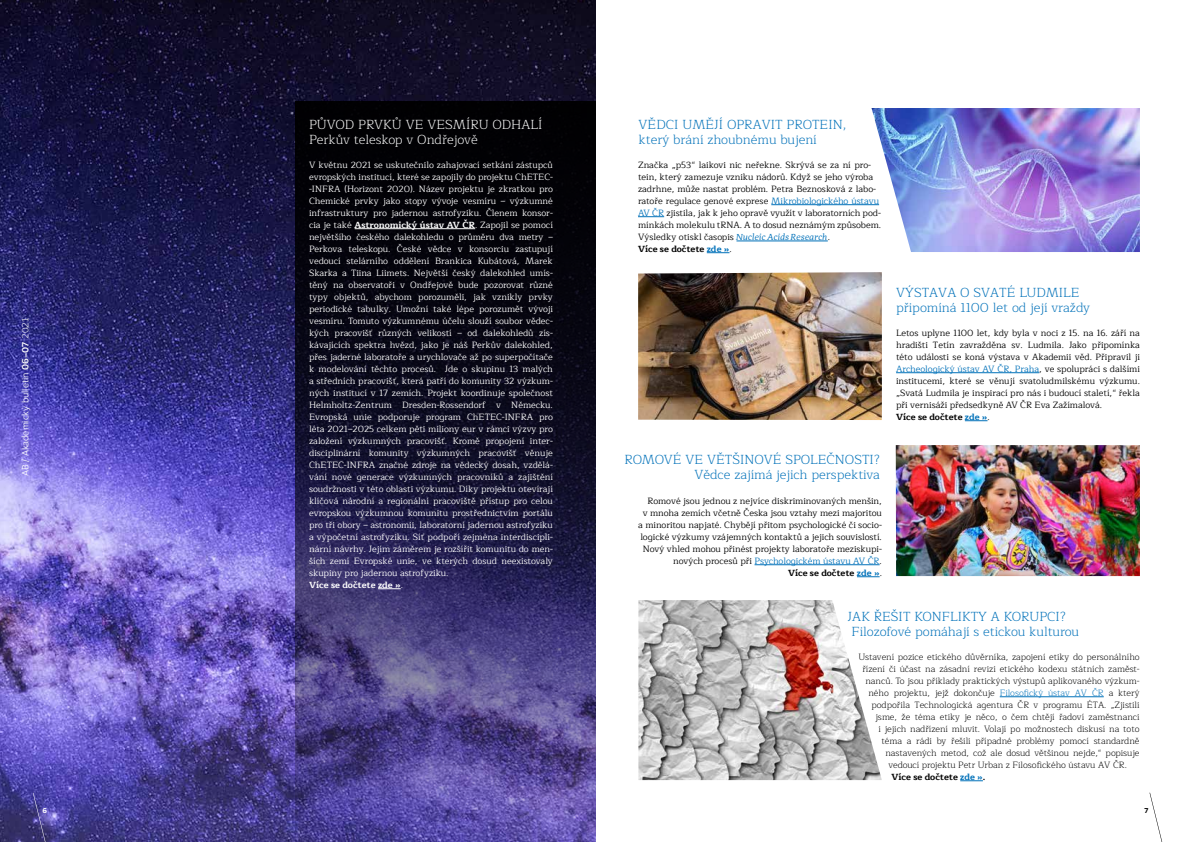
<style>
.page{position:relative;width:1191px;height:842px;background:#fff}
.page>*{position:absolute;margin:0;border:0;box-sizing:border-box;transform-origin:0 0}
.t1{font:300 13px/15px "Maitree";color:#0071b9}
.t2{font:300 13px/15px "Maitree";color:#fff}
.t3{font:9px/12px "Maitree";color:#fff}
.t4{font:9px/12px "Maitree";color:#000}
.t5{font:300 9px "Maitree";color:#000}
.t6{font:300 9px "Motiva Sans";color:#fff}
.t7{font:700 9px "Maitree";color:#000}
.t8{font:700 7px "Motiva Sans";color:#000}
.t9{font:700 7px "Motiva Sans";color:#fff}
.s1{font-weight:500}
.s2{font-weight:100}
.s3{font-weight:700}
.s4{color:#0071b9}
.s5{font-family:"Adagio Serif";font-style:italic;color:#0071b9}
.s6{font-weight:700;color:#0071b9}
</style>
<div class="page">
<svg style="left:1149px;top:793px;width:14px;height:49px"></svg>
<img style="left:0;top:0;width:595px;height:842px">
<svg style="left:295px;top:101px;width:300px;height:741px;background:#252045"></svg>
<svg style="left:33px;top:793px;width:15px;height:49px"></svg>
<hr style="left:355px;top:228px;width:120px;height:1px;background:#fff">
<svg style="left:378px;top:588px;width:23px;height:1px"></svg>
<img style="left:871px;top:108px;width:269px;height:144px">
<img style="left:638px;top:272px;width:244px;height:148px">
<hr style="left:771px;top:204px;width:108px;height:1px;background:#0071b9">
<svg style="left:638px;top:216px;width:26px;height:1px"></svg>
<hr style="left:736px;top:241px;width:92px;height:1px;background:#0071b9">
<svg style="left:707px;top:252px;width:22px;height:1px"></svg>
<hr style="left:896px;top:372px;width:143px;height:1px;background:#0071b9">
<svg style="left:965px;top:420px;width:22px;height:1px"></svg>
<img style="left:895px;top:445px;width:245px;height:131px">
<img style="left:638px;top:600px;width:244px;height:180px">
<hr style="left:754px;top:564px;width:125px;height:1px;background:#0071b9">
<svg style="left:857px;top:576px;width:22px;height:1px"></svg>
<hr style="left:999px;top:696px;width:104px;height:1px;background:#0071b9">
<svg style="left:960px;top:780px;width:23px;height:1px"></svg>
<p class="t6" style="left:19px;top:476px;width:161px;rotate:-90deg">AB / Akademický bulletin <span class="s1">06–07</span> <span class="s2">2021</span></p>
<p class="t9" style="left:42px;top:806px;width:6px">6</p>
<h1 class="t2" style="left:309px;top:117px;width:235px">PŮVOD PRVKŮ VE VESMÍRU ODHALÍ<br>Perkův teleskop v Ondřejově</h1>
<h1 class="t1" style="left:638px;top:117px;width:209px">VĚDCI UMĚJÍ OPRAVIT PROTEIN, který brání zhoubnému bujení</h1>
<p class="t3" style="left:309px;top:159px;width:245px">V květnu 2021 se uskutečnilo zahajovací setkání zástupců evropských institucí, které se zapojily do projektu ChETEC--INFRA (Horizont 2020). Název projektu je zkratkou pro Chemické prvky jako stopy vývoje vesmíru – výzkumné infrastruktury pro jadernou astrofyziku. Členem konsor&shy;cia je také <span class="s3">Astronomický ústav AV ČR</span>. Zapojil se pomocí největšího českého dalekohledu o průměru dva metry – Perkova teleskopu. České vědce v konsorciu zastupují vedoucí stelárního oddělení Brankica Kubátová, Marek Skarka a Tiina Liimets. Největší český dalekohled umís&shy;těný na observatoři v Ondřejově bude pozorovat různé typy objektů, abychom porozuměli, jak vznikly prvky periodické tabulky. Umožní také lépe porozumět vývoji vesmíru. Tomuto výzkumnému účelu slouží soubor vědec&shy;kých pracovišť různých velikostí – od dalekohledů zís&shy;kávajících spektra hvězd, jako je náš Perkův dalekohled, přes jaderné laboratoře a urychlovače až po superpočítače k modelování těchto procesů. Jde o skupinu 13 malých a středních pracovišť, která patří do komunity 32 výzkum&shy;ných institucí v 17 zemích. Projekt koordinuje společnost Helmholtz-Zentrum Dresden-Rossendorf v Německu.<br>Evropská unie podporuje program ChETEC-INFRA pro léta 2021–2025 celkem pěti miliony eur v rámci výzvy pro založení výzkumných pracovišť. Kromě propojení inter&shy;disciplinární komunity výzkumných pracovišť věnuje ChETEC-INFRA značné zdroje na vědecký dosah, vzdělá&shy;vání nové generace výzkumných pracovníků a zajištění soudržnosti v této oblasti výzkumu. Díky projektu otevírají klíčová národní a regionální pracoviště přístup pro celou evropskou výzkumnou komunitu prostřednictvím portálu pro tři obory – astronomii, laboratorní jadernou astrofyziku a výpočetní astrofyziku. Síť podpoří zejména interdiscipli&shy;nární návrhy. Jejím záměrem je rozšířit komunitu do men&shy;ších zemí Evropské unie, ve kterých dosud neexistovaly skupiny pro jadernou astrofyziku.<br><span class="s3">Více se dočtete zde »</span>.</p>
<p class="t4" style="left:638px;top:159px;width:245px">Značka „p53“ laikovi nic neřekne. Skrývá se za ní pro&shy;tein, který zamezuje vzniku nádorů. Když se jeho výroba zadrhne, může nastat problém. Petra Beznosková z labo&shy;ratoře regulace genové exprese <span class="s4">Mikrobiologického ústavu AV ČR</span> zjistila, jak k jeho opravě využít v laboratorních pod&shy;mínkách molekulu tRNA. A to dosud neznámým způsobem.<br>Výsledky otiskl časopis <span class="s5">Nucleic Acids Research</span>.<br><span class="s3">Více se dočtete</span> <span class="s6">zde »</span>.</p>
<h1 class="t1" style="left:624px;top:453px;width:257px;text-align:right">ROMOVÉ VE VĚTŠINOVÉ SPOLEČNOSTI?<br>Vědce zajímá jejich perspektiva</h1>
<p class="t4" style="left:638px;top:495px;width:245px;text-align:right">Romové jsou jednou z nejvíce diskriminovaných menšin,<br>v mnoha zemích včetně Česka jsou vztahy mezi majoritou a minoritou napjaté. Chybějí přitom psychologické či socio&shy;logické výzkumy vzájemných kontaktů a jejich souvislostí.<br>Nový vhled mohou přinést projekty laboratoře meziskupi&shy;nových procesů při <span class="s4">Psychologickém ústavu AV ČR</span>.<br><span class="s3">Více se dočtete</span> <span class="s6">zde »</span>.</p>
<h1 class="t1" style="left:896px;top:285px;width:196px">VÝSTAVA O SVATÉ LUDMILE připomíná 1100 let od její vraždy</h1>
<p class="t4" style="left:896px;top:327px;width:245px">Letos uplyne 1100 let, kdy byla v noci z 15. na 16. září na hradišti Tetín zavražděna sv. Ludmila. Jako připomínka této události se koná výstava v Akademii věd. Připravil ji <span class="s4">Archeologický ústav AV ČR, Praha</span>, ve spolupráci s dalšími institucemi, které se věnují svatoludmilskému výzkumu. „Svatá Ludmila je inspirací pro nás i budoucí staletí,“ řekla při vernisáži předsedkyně AV ČR Eva Zažímalová.<br><span class="s3">Více se dočtete</span> <span class="s6">zde »</span>.</p>
<h1 class="t1" style="left:851px;top:609px;width:229px;text-indent:-4px">JAK ŘEŠIT KONFLIKTY A KORUPCI?<br>Filozofové pomáhají s etickou kulturou</h1>
<p class="t5" style="left:858px;top:650px;width:283px">Ustavení pozice etického důvěrníka, zapojení etiky do personálního</p>
<p class="t5" style="left:862px;top:662px;width:279px">řízení či účast na zásadní revizi etického kodexu státních zaměst-</p>
<p class="t5" style="left:865px;top:674px;width:276px">nanců. To jsou příklady praktických výstupů aplikovaného výzkum-</p>
<p class="t5" style="left:868px;top:686px;width:272px">ného projektu, jejž dokončuje <span class="s4">Filosofický ústav AV ČR</span> a který</p>
<p class="t5" style="left:871px;top:698px;width:270px">podpořila Technologická agentura ČR v programu ÉTA. „Zjistili</p>
<p class="t5" style="left:875px;top:710px;width:266px">jsme, že téma etiky je něco, o čem chtějí řadoví zaměstnanci</p>
<p class="t5" style="left:878px;top:722px;width:262px">i jejich nadřízení mluvit. Volají po možnostech diskusí na toto</p>
<p class="t5" style="left:881px;top:734px;width:260px">téma a rádi by řešili případné problémy pomocí standardně</p>
<p class="t5" style="left:885px;top:746px;width:256px">nastavených metod, což ale dosud většinou nejde,“ popisuje</p>
<p class="t5" style="left:888px;top:758px;width:240px">vedoucí projektu Petr Urban z Filosofického ústavu AV ČR.</p>
<p class="t7" style="left:891px;top:769px;width:95px">Více se dočtete <span class="s4">zde »</span>.</p>
<p class="t8" style="left:1144px;top:806px;width:6px">7</p>
</div>
